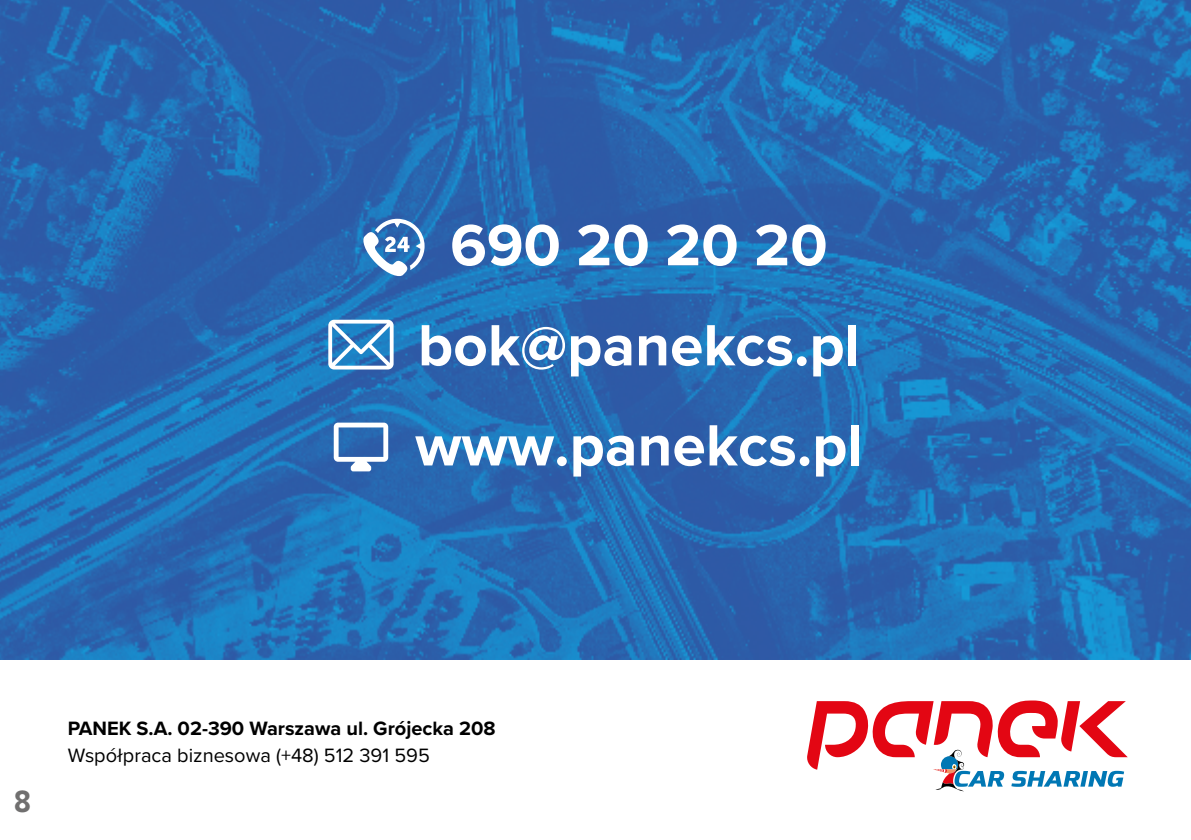
<style>
.page{position:relative;width:1191px;height:840px;background:#fff}
.page>*{position:absolute;margin:0;border:0;box-sizing:border-box;transform-origin:0 0}
.t1{font:700 60.2px/100px "Proxima Nova";color:#fff;text-align:center}
.t2{font:700 32px "Proxima Nova Cond";color:#706f6f}
.t3{font:700 20px "Proxima Nova";color:#000}
.t4{font:20px "Proxima Nova";color:#000}
</style>
<div class="page">
<img style="left:0;top:0;width:1191px;height:658px">
<svg style="left:807px;top:700px;width:320px;height:90px"></svg>
<svg style="left:361px;top:219px;width:63px;height:59px"></svg>
<svg style="left:328px;top:319px;width:65px;height:50px"></svg>
<svg style="left:334px;top:422px;width:54px;height:49px"></svg>
<h1 class="t1" style="left:415px;top:194px;width:449px">690 20 20 20 bok@panekcs.pl www.panekcs.pl</h1>
<h2 class="t2" style="left:14px;top:777px;width:18px">8</h2>
<p class="t3" style="left:68px;top:712px;width:429px">PANEK S.A. 02-390 Warszawa ul. Grójecka 208</p>
<p class="t4" style="left:68px;top:740px;width:363px">Współpraca biznesowa (+48) 512 391 595</p>
</div>
